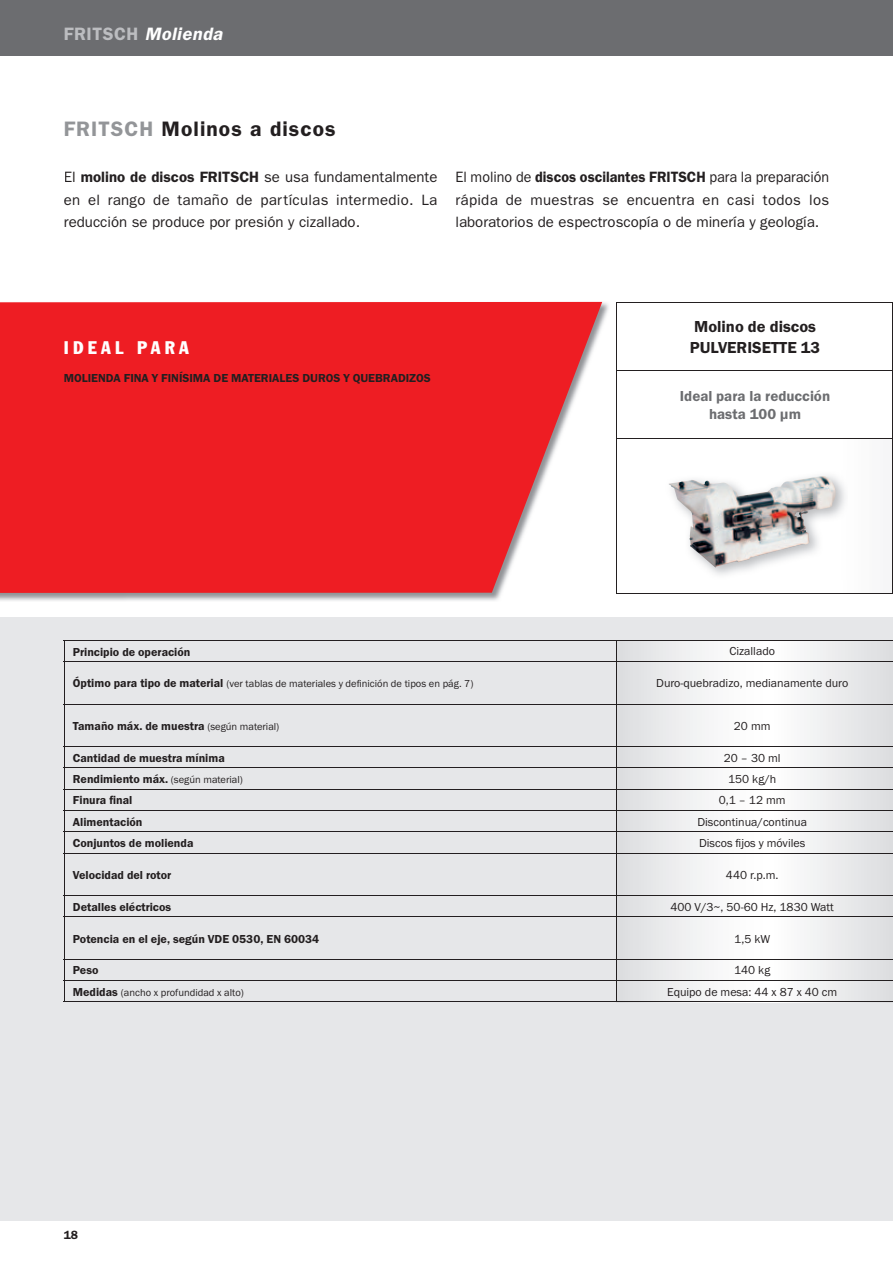
<style>
.page{position:relative;width:893px;height:1263px;background:#fff}
.page>*{position:absolute;margin:0;border:0;box-sizing:border-box;transform-origin:0 0}
.t1{font:600 21px "Franklin Gothic";letter-spacing:.05em;color:#231f20}
.t2{font:italic 600 18px "Franklin Gothic";letter-spacing:.03em;color:#fff}
.t3{font:condensed 18px "Franklin Gothic";letter-spacing:.24em;color:#fff}
.t4{font:16.5px/21px "Franklin Got URWT Dem";color:#231f20}
.t5{font:15px/22.5px "Franklin Gothic";color:#231f20;text-align:justify;scale:.95 1}
.t6{font:15px/22.5px "Franklin Gothic";color:#231f20;text-align:justify}
.t7{font:15px/18px "Franklin Got URWT Dem";color:#6c6d70;text-align:center}
.t8{font:12px "Franklin Got URWT Dem";color:#231f20}
.t9{font:12px "Franklin Got URWT Boo";color:#231f20}
.t10{font:600 12px "Franklin Gothic";color:#231f20}
.t11{font:10.5px "Franklin Got URWT Boo";color:#231f20}
.s1{font-style:normal;color:#bcbdc0}
.s2{color:#939598}
.s3{font-weight:600}
.s4{font-family:"Franklin Got URWT Dem";font-size:12px}
.s5{font-family:"Franklin Got URWT Boo";font-size:10.5px}
</style>
<div class="page">
<img style="left:707px;top:475px;width:138px;height:100px">
<img style="left:669px;top:478px;width:141px;height:89px">
<div style="left:0;top:0;width:893px;height:55px;background:#6c6d70"></div>
<div style="left:0;top:617px;width:893px;height:603px;background:#e6e7e9"></div>
<svg style="left:618px;top:641px;width:275px;height:360px"></svg>
<img style="left:0;top:301px;width:609px;height:300px">
<div style="left:0;top:302px;width:602px;height:291px;background:#ee1d23"></div>
<hr style="left:616px;top:302px;width:277px;height:1px;background:#231f20">
<hr style="left:616px;top:303px;width:1px;height:67px;background:#231f20">
<hr style="left:616px;top:593px;width:277px;height:1px;background:#231f20">
<hr style="left:64px;top:640px;width:553px;height:1px;background:#231f20">
<hr style="left:617px;top:640px;width:276px;height:1px;background:#231f20">
<svg style="left:64px;top:641px;width:1px;height:20px"></svg>
<hr style="left:64px;top:661px;width:553px;height:1px;background:#231f20">
<hr style="left:64px;top:662px;width:1px;height:42px;background:#231f20">
<hr style="left:617px;top:661px;width:276px;height:1px;background:#231f20">
<hr style="left:617px;top:662px;width:1px;height:42px;background:#231f20">
<hr style="left:64px;top:704px;width:553px;height:1px;background:#231f20">
<hr style="left:64px;top:704px;width:1px;height:42px;background:#231f20">
<hr style="left:617px;top:704px;width:276px;height:1px;background:#231f20">
<hr style="left:617px;top:704px;width:1px;height:42px;background:#231f20">
<hr style="left:64px;top:746px;width:553px;height:1px;background:#231f20">
<hr style="left:617px;top:746px;width:276px;height:1px;background:#231f20">
<hr style="left:64px;top:768px;width:553px;height:1px;background:#231f20">
<hr style="left:617px;top:768px;width:276px;height:1px;background:#231f20">
<hr style="left:64px;top:789px;width:553px;height:1px;background:#231f20">
<hr style="left:617px;top:789px;width:276px;height:1px;background:#231f20">
<hr style="left:64px;top:810px;width:553px;height:1px;background:#231f20">
<hr style="left:617px;top:810px;width:276px;height:1px;background:#231f20">
<hr style="left:64px;top:831px;width:553px;height:1px;background:#231f20">
<svg style="left:64px;top:747px;width:1px;height:106px"></svg>
<hr style="left:617px;top:831px;width:276px;height:1px;background:#231f20">
<hr style="left:64px;top:853px;width:553px;height:1px;background:#231f20">
<hr style="left:64px;top:853px;width:1px;height:42px;background:#231f20">
<hr style="left:617px;top:853px;width:276px;height:1px;background:#231f20">
<hr style="left:617px;top:853px;width:1px;height:42px;background:#231f20">
<hr style="left:64px;top:895px;width:553px;height:1px;background:#231f20">
<svg style="left:64px;top:896px;width:1px;height:20px"></svg>
<hr style="left:617px;top:895px;width:276px;height:1px;background:#231f20">
<hr style="left:64px;top:916px;width:553px;height:1px;background:#231f20">
<hr style="left:64px;top:917px;width:1px;height:42px;background:#231f20">
<hr style="left:617px;top:916px;width:276px;height:1px;background:#231f20">
<hr style="left:617px;top:917px;width:1px;height:42px;background:#231f20">
<hr style="left:64px;top:959px;width:553px;height:1px;background:#231f20">
<hr style="left:617px;top:959px;width:276px;height:1px;background:#231f20">
<hr style="left:64px;top:980px;width:553px;height:1px;background:#231f20">
<svg style="left:64px;top:960px;width:1px;height:41px"></svg>
<hr style="left:617px;top:980px;width:276px;height:1px;background:#231f20">
<hr style="left:64px;top:1001px;width:553px;height:1px;background:#231f20">
<hr style="left:617px;top:1001px;width:276px;height:1px;background:#231f20">
<hr style="left:616px;top:370px;width:277px;height:1px;background:#231f20">
<hr style="left:616px;top:371px;width:1px;height:67px;background:#231f20">
<hr style="left:616px;top:438px;width:277px;height:1px;background:#231f20">
<hr style="left:616px;top:439px;width:1px;height:154px;background:#231f20">
<h2 class="t2" style="left:64px;top:23px;width:160px"><span class="s1">fRITSCh</span> Molienda</h2>
<h1 class="t1" style="left:64px;top:116px;width:273px"><span class="s2">fRITSCh</span> Molinos a discos</h1>
<p class="t6" style="left:64px;top:166px;width:375px">El <span class="s3">molino de discos fRITSCh</span> se usa fundamentalmente en el rango de tamaño de partículas intermedio. La reducción se produce por presión y cizallado.</p>
<p class="t5" style="left:455px;top:166px;width:395px">El molino de <span class="s3">discos oscilantes fRITSCh</span> para la preparación rápida de muestras se encuentra en casi todos los laboratorios de espectroscopía o de minería y geología.</p>
<h2 class="t3" style="left:64px;top:337px;width:127px">IDEAL PARA</h2>
<p class="t8" style="left:64px;top:371px;width:369px">MOLIENDA FINA Y FINÍSIMA DE MATERIALES DUROS Y QUEBRADIZOS</p>
<h3 class="t4" style="left:690px;top:316px;width:132px">Molino de discos<br>PULVERISETTE 13</h3>
<p class="t7" style="left:680px;top:387px;width:152px">Ideal para la reducción hasta 100 µm</p>
<p class="t8" style="left:73px;top:645px;width:119px">Principio de operación</p>
<p class="t9" style="left:729px;top:645px;width:47px">Cizallado</p>
<p class="t11" style="left:73px;top:678px;width:402px"><span class="s4">Óptimo para tipo de material</span> (ver tablas de materiales y definición de tipos en pág. 7)</p>
<p class="t9" style="left:656px;top:677px;width:193px">Duro-quebradizo, medianamente duro</p>
<p class="t8" style="left:73px;top:719px;width:208px">Tamaño máx. de muestra <span class="s5">(según material)</span></p>
<p class="t9" style="left:734px;top:719px;width:38px">20 mm</p>
<p class="t8" style="left:73px;top:751px;width:153px">Cantidad de muestra mínima</p>
<p class="t9" style="left:724px;top:751px;width:58px">20 – 30 ml</p>
<p class="t8" style="left:73px;top:772px;width:172px">Rendimiento máx. <span class="s5">(según material)</span></p>
<p class="t9" style="left:728px;top:772px;width:50px">150 kg/h</p>
<p class="t8" style="left:73px;top:794px;width:61px">Finura final</p>
<p class="t9" style="left:719px;top:794px;width:68px">0,1 – 12 mm</p>
<p class="t8" style="left:73px;top:815px;width:71px">Alimentación</p>
<p class="t9" style="left:697px;top:815px;width:111px">Discontinua/continua</p>
<p class="t8" style="left:73px;top:836px;width:122px">Conjuntos de molienda</p>
<p class="t9" style="left:699px;top:836px;width:108px">Discos fijos y móviles</p>
<p class="t8" style="left:73px;top:868px;width:100px">Velocidad del rotor</p>
<p class="t9" style="left:726px;top:868px;width:54px">440 r.p.m.</p>
<p class="t8" style="left:73px;top:900px;width:100px">Detalles eléctricos</p>
<p class="t9" style="left:670px;top:900px;width:165px">400 V/3~, 50-60 Hz, 1830 Watt</p>
<p class="t8" style="left:73px;top:932px;width:248px">Potencia en el eje, según VDE 0530, EN 60034</p>
<p class="t9" style="left:734px;top:932px;width:37px">1,5 kW</p>
<p class="t8" style="left:73px;top:964px;width:27px">Peso</p>
<p class="t9" style="left:734px;top:964px;width:38px">140 kg</p>
<p class="t11" style="left:73px;top:986px;width:172px"><span class="s4">Medidas</span> (ancho x profundidad x alto)</p>
<p class="t9" style="left:667px;top:985px;width:172px">Equipo de mesa: 44 x 87 x 40 cm</p>
<p class="t10" style="left:64px;top:1227px;width:16px">18</p>
</div>
